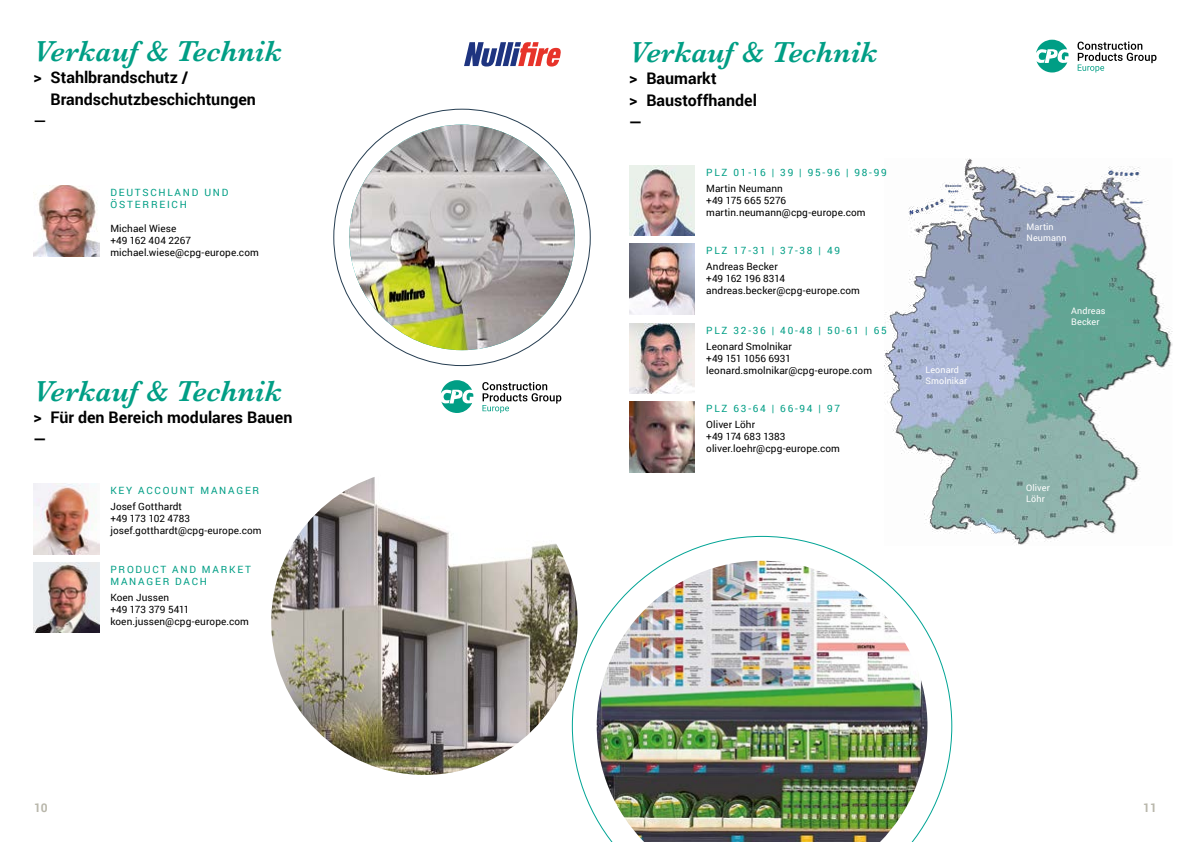
<style>
.page{position:relative;width:1191px;height:842px;background:#fff}
.page>*{position:absolute;margin:0;border:0;box-sizing:border-box;transform-origin:0 0}
.t1{font:italic 600 30px "Baskerville";color:#009e85}
.t2{font:700 16px/22px "Roboto";color:#000}
.t3{font:500 16px "Roboto";color:#000}
.t4{font:700 12px "Roboto";color:#b9b7ab}
.t5{font:10px/12px "Roboto";letter-spacing:.01em;color:#000}
.t6{font:10px/12px "Roboto";letter-spacing:.175em;color:#009e85}
.t7{font:9px/10.8px "Roboto";letter-spacing:.015em;color:#fff}
</style>
<div class="page">
<svg style="left:464px;top:42px;width:97px;height:25px"></svg>
<img style="left:34px;top:186px;width:65px;height:71px">
<img style="left:34px;top:562px;width:65px;height:71px">
<img style="left:34px;top:483px;width:65px;height:71px">
<svg style="left:482px;top:382px;width:79px;height:31px"></svg>
<svg style="left:441px;top:380px;width:32px;height:33px"></svg>
<img style="left:349px;top:125px;width:226px;height:225px;border-radius:113px">
<img style="left:572px;top:536px;width:380px;height:306px">
<img style="left:271px;top:469px;width:306px;height:306px;border-radius:153px">
<img style="left:629px;top:244px;width:66px;height:71px">
<img style="left:629px;top:165px;width:66px;height:71px">
<img style="left:884px;top:159px;width:288px;height:387px">
<svg style="left:1077px;top:42px;width:79px;height:31px"></svg>
<svg style="left:1036px;top:40px;width:32px;height:33px"></svg>
<img style="left:629px;top:402px;width:66px;height:71px">
<img style="left:629px;top:323px;width:66px;height:71px">
<h1 class="t1" style="left:33px;top:31px;width:250px">Verkauf &amp; Technik</h1>
<h2 class="t2" style="left:50px;top:66px;width:207px;text-indent:-17px">&gt; Stahlbrandschutz /<br>Brandschutzbeschichtungen</h2>
<h2 class="t3" style="left:33px;top:110px;width:15px">—</h2>
<p class="t6" style="left:110px;top:186px;width:119px">DEUTSCHLAND UND<br>ÖSTERREICH</p>
<p class="t5" style="left:110px;top:222px;width:150px">Michael Wiese<br>+49 162 404 2267 michael.wiese@cpg-europe.com</p>
<h1 class="t1" style="left:33px;top:371px;width:250px">Verkauf &amp; Technik</h1>
<h2 class="t2" style="left:33px;top:406px;width:260px">&gt; Für den Bereich modulares Bauen —</h2>
<p class="t6" style="left:110px;top:484px;width:150px">KEY ACCOUNT MANAGER</p>
<p class="t5" style="left:110px;top:500px;width:153px">Josef Gotthardt<br>+49 173 102 4783 josef.gotthardt@cpg-europe.com</p>
<p class="t6" style="left:110px;top:562px;width:142px">PRODUCT AND MARKET<br>MANAGER DACH</p>
<p class="t5" style="left:110px;top:590px;width:140px">Koen Jussen<br>+49 173 379 5411 koen.jussen@cpg-europe.com</p>
<p class="t4" style="left:34px;top:799px;width:15px">10</p>
<h1 class="t1" style="left:629px;top:32px;width:250px">Verkauf &amp; Technik</h1>
<h2 class="t2" style="left:629px;top:66px;width:129px">&gt; Baumarkt<br>&gt; Baustoffhandel —</h2>
<p class="t6" style="left:706px;top:166px;width:182px">PLZ 01-16 | 39 | 95-96 | 98-99</p>
<p class="t5" style="left:706px;top:182px;width:161px">Martin Neumann<br>+49 175 665 5276 martin.neumann@cpg-europe.com</p>
<p class="t6" style="left:706px;top:244px;width:135px">PLZ 17-31 | 37-38 | 49</p>
<p class="t5" style="left:706px;top:260px;width:155px">Andreas Becker<br>+49 162 196 8314 andreas.becker@cpg-europe.com</p>
<p class="t6" style="left:706px;top:324px;width:182px">PLZ 32-36 | 40-48 | 50-61 | 65</p>
<p class="t5" style="left:706px;top:340px;width:167px">Leonard Smolnikar<br>+49 151 1056 6931 leonard.smolnikar@cpg-europe.com</p>
<p class="t6" style="left:706px;top:402px;width:135px">PLZ 63-64 | 66-94 | 97</p>
<p class="t5" style="left:706px;top:418px;width:135px">Oliver Löhr<br>+49 174 683 1383 oliver.loehr@cpg-europe.com</p>
<p class="t7" style="left:925px;top:364px;width:43px">Leonard<br>Smolnikar</p>
<p class="t7" style="left:1026px;top:221px;width:42px">Martin<br>Neumann</p>
<p class="t7" style="left:1071px;top:305px;width:36px">Andreas<br>Becker</p>
<p class="t7" style="left:1026px;top:482px;width:25px">Oliver<br>Löhr</p>
<p class="t4" style="left:1143px;top:799px;width:15px">11</p>
</div>
